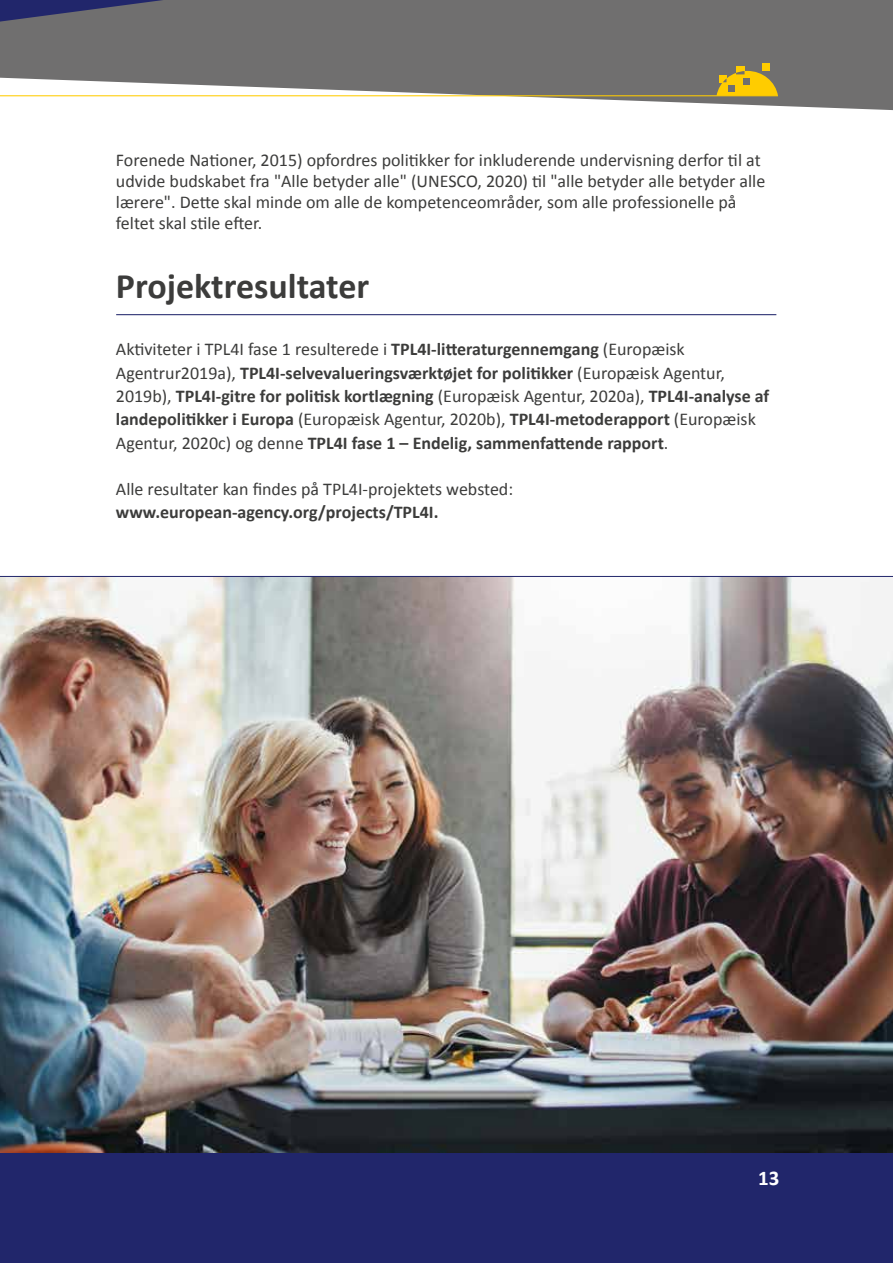
<style>
.page{position:relative;width:893px;height:1263px;background:#fff}
.page>*{position:absolute;margin:0;border:0;box-sizing:border-box;transform-origin:0 0}
.t1{font:700 36px "Calibri";color:#3c3c3b}
.t2{font:700 21px "Calibri";color:#fff}
.t3{font:700 18px/23.2px "Calibri";color:#3c3c3b}
.t4{font:18px/21px "Calibri";color:#3c3c3b}
.s1{font-weight:400}
</style>
<div class="page">
<svg style="left:0;top:0;width:893px;height:110px;background:#858484"></svg>
<svg style="left:0;top:0;width:164px;height:22px;background:#494b6d"></svg>
<hr style="left:0;top:95px;width:778px;height:1px;background:#fc0">
<div style="left:762px;top:63px;width:8px;height:7px;background:#fc0"></div>
<div style="left:736px;top:66px;width:8px;height:8px;background:#fc0"></div>
<svg style="left:716px;top:71px;width:62px;height:25px;background:#d4b020"></svg>
<img style="left:0;top:577px;width:893px;height:577px">
<div style="left:0;top:1154px;width:893px;height:109px;background:#21266b"></div>
<hr style="left:116px;top:314px;width:660px;height:1px;background:#21266b">
<hr style="left:0;top:576px;width:893px;height:1px;background:#21266b">
<p class="t4" style="left:116px;top:148px;width:651px">Forenede Nationer, 2015) opfordres politikker for inkluderende undervisning derfor til at udvide budskabet fra "Alle betyder alle" (UNESCO, 2020) til "alle betyder alle betyder alle lærere". Dette skal minde om alle de kompetenceområder, som alle professionelle på feltet skal stile efter.</p>
<h2 class="t1" style="left:116px;top:263px;width:255px">Projektresultater</h2>
<p class="t3" style="left:116px;top:337px;width:655px"><span class="s1">Aktiviteter i TPL4I fase 1 resulterede i</span> TPL4I-litteraturgennemgang <span class="s1">(Europæisk Agentrur2019a),</span> TPL4I-selvevalueringsværktøjet for politikker <span class="s1">(Europæisk Agentur, 2019b),</span> TPL4I-gitre for politisk kortlægning <span class="s1">(Europæisk Agentur, 2020a),</span> TPL4I-analyse af landepolitikker i Europa <span class="s1">(Europæisk Agentur, 2020b),</span> TPL4I-metoderapport <span class="s1">(Europæisk Agentur, 2020c) og denne</span> TPL4I fase 1 – Endelig, sammenfattende rapport<span class="s1">.</span></p>
<p class="t4" style="left:116px;top:478px;width:399px">Alle resultater kan findes på TPL4I-projektets websted:</p>
<p class="t3" style="left:116px;top:500px;width:324px">www.european-agency.org/projects/TPL4I.</p>
<p class="t2" style="left:758px;top:1165px;width:23px">13</p>
</div>
